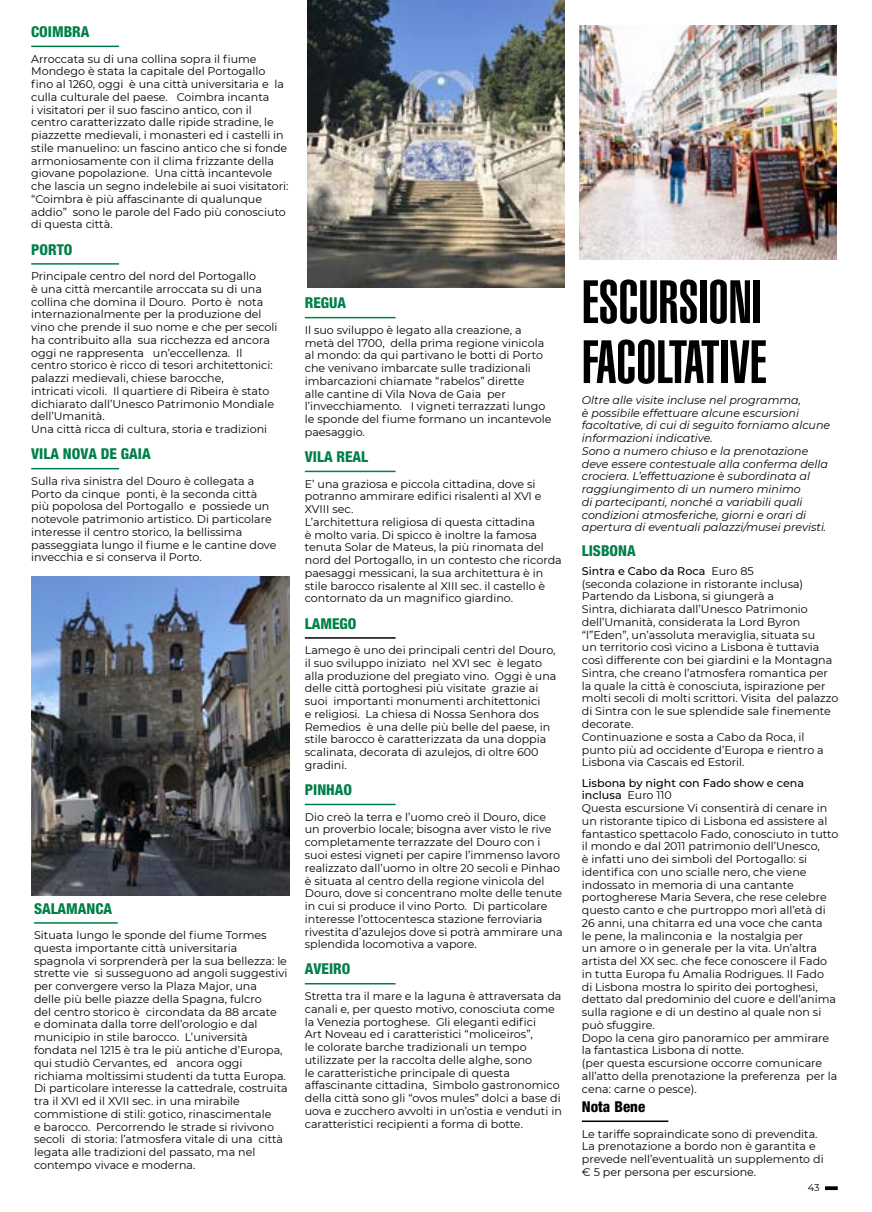
<style>
.page{position:relative;width:872px;height:1212px;background:#fff}
.page>*{position:absolute;margin:0;border:0;box-sizing:border-box;transform-origin:0 0}
.t1{font:60px/60px "Helvetica LT Std Ultra Comp";color:#000}
.t2{font:800 condensed 15px "Helvetica Neue LT Std";color:#007f48}
.t3{font:800 condensed 15px "Helvetica Neue LT Std";color:#000}
.t4{font:11.1px/12.8px "Montserrat";color:#000}
.t5{font:italic 11.1px/12.8px "Montserrat";color:#000}
.t6{font:9.75px "Montserrat";color:#000}
.s1{font-weight:500}
</style>
<div class="page">
<svg style="left:825px;top:1186px;width:12px;height:4px"></svg>
<hr style="left:582px;top:1120px;width:86px;height:2px;background:#000">
<img style="left:579px;top:26px;width:258px;height:233px">
<img style="left:31px;top:577px;width:258px;height:318px">
<img style="left:308px;top:0;width:256px;height:287px">
<hr style="left:31px;top:46px;width:88px;height:1px;background:#007f48">
<hr style="left:31px;top:263px;width:88px;height:2px;background:#007f48">
<hr style="left:31px;top:468px;width:88px;height:1px;background:#007f48">
<hr style="left:34px;top:922px;width:84px;height:2px;background:#007f48">
<hr style="left:305px;top:317px;width:90px;height:1px;background:#007f48">
<hr style="left:305px;top:471px;width:90px;height:1px;background:#007f48">
<hr style="left:305px;top:637px;width:90px;height:2px;background:#000">
<hr style="left:305px;top:804px;width:90px;height:1px;background:#007f48">
<hr style="left:305px;top:983px;width:90px;height:1px;background:#007f48">
<h2 class="t2" style="left:31px;top:22px;width:60px">COIMBRA</h2>
<p class="t4" style="left:31px;top:52px;width:259px">Arroccata su di una collina sopra il fiume Mondego è stata la capitale del Portogallo fino al 1260, oggi è una città universitaria e la culla culturale del paese. Coimbra incanta<br>i visitatori per il suo fascino antico, con il centro caratterizzato dalle ripide stradine, le piazzette medievali, i monasteri ed i castelli in stile manuelino: un fascino antico che si fonde armoniosamente con il clima frizzante della giovane popolazione. Una città incantevole che lascia un segno indelebile ai suoi visitatori: “Coimbra è più affascinante di qualunque addio” sono le parole del Fado più conosciuto di questa città.</p>
<h2 class="t2" style="left:31px;top:240px;width:43px">PORTO</h2>
<p class="t4" style="left:31px;top:269px;width:248px">Principale centro del nord del Portogallo<br>è una città mercantile arroccata su di una collina che domina il Douro. Porto è nota internazionalmente per la produzione del vino che prende il suo nome e che per secoli ha contribuito alla sua ricchezza ed ancora oggi ne rappresenta un’eccellenza. Il centro storico è ricco di tesori architettonici: palazzi medievali, chiese barocche,<br>intricati vicoli. Il quartiere di Ribeira è stato dichiarato dall’Unesco Patrimonio Mondiale dell’Umanità.<br>Una città ricca di cultura, storia e tradizioni</p>
<h2 class="t2" style="left:31px;top:445px;width:121px">VILA NOVA DE GAIA</h2>
<p class="t4" style="left:31px;top:474px;width:247px">Sulla riva sinistra del Douro è collegata a Porto da cinque ponti, è la seconda città più popolosa del Portogallo e possiede un notevole patrimonio artistico. Di particolare interesse il centro storico, la bellissima passeggiata lungo il fiume e le cantine dove invecchia e si conserva il Porto.</p>
<h2 class="t2" style="left:34px;top:899px;width:80px">SALAMANCA</h2>
<p class="t4" style="left:34px;top:928px;width:255px">Situata lungo le sponde del fiume Tormes questa importante città universitaria spagnola vi sorprenderà per la sua bellezza: le strette vie si susseguono ad angoli suggestivi per convergere verso la Plaza Major, una<br>delle più belle piazze della Spagna, fulcro<br>del centro storico è circondata da 88 arcate<br>e dominata dalla torre dell’orologio e dal municipio in stile barocco. L’università fondata nel 1215 è tra le più antiche d’Europa, qui studiò Cervantes, ed ancora oggi richiama moltissimi studenti da tutta Europa.<br>Di particolare interesse la cattedrale, costruita tra il XVI ed il XVII sec. in una mirabile commistione di stili: gotico, rinascimentale<br>e barocco. Percorrendo le strade si rivivono secoli di storia: l’atmosfera vitale di una città legata alle tradizioni del passato, ma nel contempo vivace e moderna.</p>
<h2 class="t2" style="left:305px;top:294px;width:43px">REGUA</h2>
<p class="t4" style="left:305px;top:323px;width:248px">Il suo sviluppo è legato alla creazione, a metà del 1700, della prima regione vinicola al mondo: da qui partivano le botti di Porto che venivano imbarcate sulle tradizionali imbarcazioni chiamate “rabelos” dirette<br>alle cantine di Vila Nova de Gaia per l’invecchiamento. I vigneti terrazzati lungo le sponde del fiume formano un incantevole paesaggio.</p>
<h2 class="t2" style="left:305px;top:447px;width:65px">VILA REAL</h2>
<p class="t4" style="left:305px;top:477px;width:258px">E’ una graziosa e piccola cittadina, dove si potranno ammirare edifici risalenti al XVI e XVIII sec.<br>L’architettura religiosa di questa cittadina<br>è molto varia. Di spicco è inoltre la famosa tenuta Solar de Mateus, la più rinomata del nord del Portogallo, in un contesto che ricorda paesaggi messicani, la sua architettura è in stile barocco risalente al XIII sec. il castello è contornato da un magnifico giardino.</p>
<h2 class="t2" style="left:305px;top:614px;width:53px">LAMEGO</h2>
<p class="t4" style="left:305px;top:643px;width:253px">Lamego è uno dei principali centri del Douro, il suo sviluppo iniziato nel XVI sec è legato alla produzione del pregiato vino. Oggi è una delle città portoghesi più visitate grazie ai suoi importanti monumenti architettonici<br>e religiosi. La chiesa di Nossa Senhora dos Remedios è una delle più belle del paese, in stile barocco è caratterizzata da una doppia scalinata, decorata di azulejos, di oltre 600 gradini.</p>
<h2 class="t2" style="left:305px;top:780px;width:49px">PINHAO</h2>
<p class="t4" style="left:305px;top:810px;width:259px">Dio creò la terra e l’uomo creò il Douro, dice un proverbio locale; bisogna aver visto le rive completamente terrazzate del Douro con i suoi estesi vigneti per capire l’immenso lavoro realizzato dall’uomo in oltre 20 secoli e Pinhao è situata al centro della regione vinicola del Douro, dove si concentrano molte delle tenute in cui si produce il vino Porto. Di particolare interesse l’ottocentesca stazione ferroviaria rivestita d’azulejos dove si potrà ammirare una splendida locomotiva a vapore.</p>
<h2 class="t2" style="left:305px;top:960px;width:47px">AVEIRO</h2>
<p class="t4" style="left:305px;top:989px;width:258px">Stretta tra il mare e la laguna è attraversata da canali e, per questo motivo, conosciuta come la Venezia portoghese. Gli eleganti edifici<br>Art Noveau ed i caratteristici “moliceiros”,<br>le colorate barche tradizionali un tempo utilizzate per la raccolta delle alghe, sono<br>le caratteristiche principale di questa affascinante cittadina, Simbolo gastronomico della città sono gli “ovos mules” dolci a base di uova e zucchero avvolti in un’ostia e venduti in caratteristici recipienti a forma di botte.</p>
<h1 class="t1" style="left:582px;top:273px;width:186px">ESCURSIONI<br>FACOLTATIVE</h1>
<p class="t5" style="left:582px;top:393px;width:250px">Oltre alle visite incluse nel programma,<br>è possibile effettuare alcune escursioni facoltative, di cui di seguito forniamo alcune informazioni indicative.<br>Sono a numero chiuso e la prenotazione deve essere contestuale alla conferma della crociera. L’effettuazione è subordinata al raggiungimento di un numero minimo<br>di partecipanti, nonché a variabili quali condizioni atmosferiche, giorni e orari di apertura di eventuali palazzi/musei previsti.</p>
<h2 class="t2" style="left:582px;top:541px;width:55px">LISBONA</h2>
<p class="t4" style="left:582px;top:564px;width:258px"><span class="s1">Sintra e Cabo da Roca</span> Euro 85<br>(seconda colazione in ristorante inclusa)<br>Partendo da Lisbona, si giungerà a<br>Sintra, dichiarata dall’Unesco Patrimonio dell’Umanità, considerata la Lord Byron “l”Eden”, un’assoluta meraviglia, situata su<br>un territorio così vicino a Lisbona è tuttavia così differente con bei giardini e la Montagna Sintra, che creano l’atmosfera romantica per la quale la città è conosciuta, ispirazione per molti secoli di molti scrittori. Visita del palazzo di Sintra con le sue splendide sale finemente decorate.<br>Continuazione e sosta a Cabo da Roca, il punto più ad occidente d’Europa e rientro a Lisbona via Cascais ed Estoril.</p>
<p class="t4" style="left:582px;top:776px;width:258px"><span class="s1">Lisbona by night con Fado show e cena inclusa</span> Euro 110<br>Questa escursione Vi consentirà di cenare in un ristorante tipico di Lisbona ed assistere al fantastico spettacolo Fado, conosciuto in tutto il mondo e dal 2011 patrimonio dell’Unesco,<br>è infatti uno dei simboli del Portogallo: si identifica con uno scialle nero, che viene indossato in memoria di una cantante portogherese Maria Severa, che rese celebre questo canto e che purtroppo morì all’età di 26 anni, una chitarra ed una voce che canta<br>le pene, la malinconia e la nostalgia per<br>un amore o in generale per la vita. Un’altra artista del XX sec. che fece conoscere il Fado in tutta Europa fu Amalia Rodrigues. Il Fado<br>di Lisbona mostra lo spirito dei portoghesi, dettato dal predominio del cuore e dell’anima sulla ragione e di un destino al quale non si può sfuggire.<br>Dopo la cena giro panoramico per ammirare la fantastica Lisbona di notte.<br>(per questa escursione occorre comunicare all’atto della prenotazione la preferenza per la cena: carne o pesce).</p>
<h2 class="t3" style="left:582px;top:1097px;width:65px">Nota Bene</h2>
<p class="t4" style="left:582px;top:1127px;width:243px">Le tariffe sopraindicate sono di prevendita.<br>La prenotazione a bordo non è garantita e prevede nell’eventualità un supplemento di € 5 per persona per escursione.</p>
<p class="t6" style="left:808px;top:1181px;width:13px">43</p>
</div>
